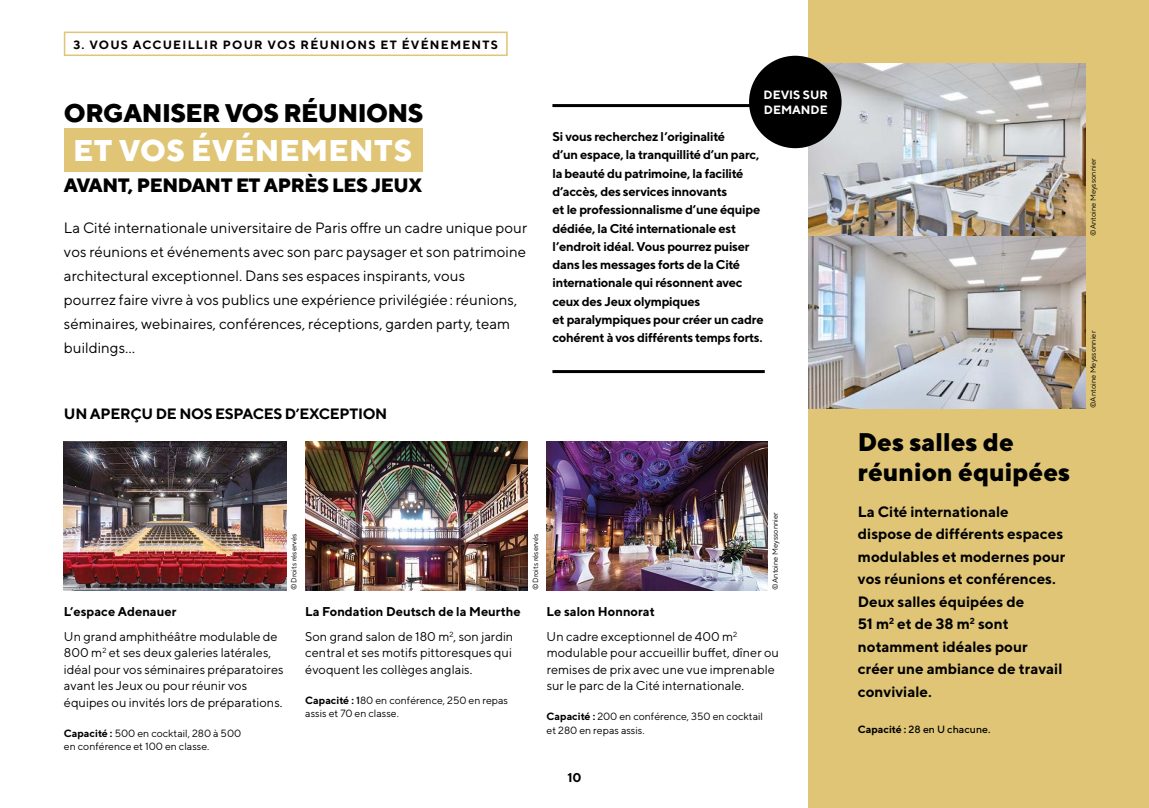
<style>
.page{position:relative;width:1149px;height:808px;background:#fff}
.page>*{position:absolute;margin:0;border:0;box-sizing:border-box;transform-origin:0 0}
.t1{font:800 30px "TT Norms";letter-spacing:.015em;color:#fff}
.t2{font:800 25.5px/30.6px "TT Norms";color:#000}
.t3{font:800 25.5px "TT Norms";letter-spacing:-.02em;color:#000}
.t4{font:800 19.35px "TT Norms";letter-spacing:-.02em;color:#000}
.t5{font:15px/24px "TT Norms";color:#000}
.t6{font:700 15px/22.5px "TT Norms";color:#000}
.t7{font:700 15px "TT Norms";letter-spacing:-.02em;color:#000}
.t8{font:12.75px/16.5px "TT Norms";color:#000}
.t9{font:700 12.75px/18.3px "TT Norms";letter-spacing:-.02em;color:#000}
.t10{font:700 12.75px/25px "TT Norms";color:#000}
.t11{font:700 12px "TT Norms";letter-spacing:.1em;color:#000}
.t12{font:700 12px/14.4px "TT Norms";color:#fff}
.t13{font:10.5px/13.5px "TT Norms";color:#000}
.t14{font:500 10.5px "TT Norms";color:#000}
.t15{font:7.5px "TT Norms";color:#000}
.s1{font-weight:700}
.s2{font-weight:400}
.s3{font-weight:500}
</style>
<div class="page">
<div style="left:808px;top:0;width:340px;height:808px;background:#dfc575"></div>
<img style="left:808px;top:64px;width:276px;height:344px">
<div style="left:64px;top:128px;width:358px;height:44px;background:#dfc575"></div>
<hr style="left:552px;top:104px;width:212px;height:3px;background:#000">
<hr style="left:552px;top:370px;width:212px;height:3px;background:#000">
<img style="left:64px;top:442px;width:222px;height:148px">
<img style="left:305px;top:442px;width:222px;height:148px">
<img style="left:546px;top:442px;width:221px;height:148px">
<div style="left:64px;top:32px;width:443px;height:24px;border:2px solid #dfc575"></div>
<div style="left:748px;top:56px;width:93px;height:92px;background:#000;border-radius:50%"></div>
<p class="t11" style="left:73px;top:37px;width:426px">3. VOUS ACCUEILLIR POUR VOS RÉUNIONS ET ÉVÉNEMENTS</p>
<h2 class="t3" style="left:64px;top:96px;width:361px">ORGANISER VOS RÉUNIONS</h2>
<p class="t12" style="left:763px;top:87px;width:66px">DEVIS SUR<br>DEMANDE</p>
<h1 class="t1" style="left:73px;top:131px;width:340px">ET VOS ÉVÉNEMENTS</h1>
<p class="t9" style="left:552px;top:127px;width:213px">Si vous recherchez l’originalité<br>d’un espace, la tranquillité d’un parc, la beauté du patrimoine, la facilité d’accès, des services innovants<br>et le professionnalisme d’une équipe dédiée, la Cité internationale est l’endroit idéal. Vous pourrez puiser dans les messages forts de la Cité internationale qui résonnent avec ceux des Jeux olympiques<br>et paralympiques pour créer un cadre cohérent à vos différents temps forts.</p>
<h3 class="t4" style="left:64px;top:173px;width:359px">AVANT, PENDANT ET APRÈS LES JEUX</h3>
<p class="t5" style="left:64px;top:216px;width:464px">La Cité internationale universitaire de Paris offre un cadre unique pour vos réunions et événements avec son parc paysager et son patrimoine architectural exceptionnel. Dans ses espaces inspirants, vous<br>pourrez faire vivre à vos publics une expérience privilégiée: réunions, séminaires, webinaires, conférences, réceptions, garden party, team buildings…</p>
<p class="t7" style="left:64px;top:405px;width:325px">UN APERÇU DE NOS ESPACES D’EXCEPTION</p>
<p class="t10" style="left:64px;top:598px;width:114px">L’espace Adenauer</p>
<p class="t8" style="left:64px;top:628px;width:221px">Un grand amphithéâtre modulable de 800 m<sup>2</sup> et ses deux galeries latérales, idéal pour vos séminaires préparatoires avant les Jeux ou pour réunir vos équipes ou invités lors de préparations.</p>
<p class="t13" style="left:64px;top:726px;width:179px"><span class="s1">Capacité :</span> 500 en cocktail, 280 à 500 en conférence et 100 en classe.</p>
<p class="t15" style="left:289px;top:590px;width:58px;rotate:-90deg">©Droits réservés</p>
<p class="t15" style="left:530px;top:590px;width:58px;rotate:-90deg">©Droits réservés</p>
<p class="t10" style="left:305px;top:598px;width:217px">La Fondation Deutsch de la Meurthe<br><span class="s2">Son grand salon de 180 m</span><sup>2</sup><span class="s2">, son jardin</span></p>
<p class="t8" style="left:305px;top:644px;width:208px">central et ses motifs pittoresques qui évoquent les collèges anglais.</p>
<p class="t13" style="left:305px;top:693px;width:204px"><span class="s1">Capacité :</span> <span class="s3">1</span>80 en conférence, 250 en repas assis et 70 en classe.</p>
<p class="t15" style="left:770px;top:590px;width:79px;rotate:-90deg">©Antoine Meyssonnier</p>
<p class="t8" style="left:546px;top:598px;width:192px;line-height:25px"><span class="s1">Le salon Honnorat<br></span>Un cadre exceptionnel de 400 m<sup>2</sup></p>
<p class="t8" style="left:546px;top:644px;width:234px">modulable pour accueillir buffet, dîner ou remises de prix avec une vue imprenable sur le parc de la Cité internationale.</p>
<p class="t13" style="left:546px;top:710px;width:218px"><span class="s1">Capacité :</span> 200 en conférence, 350 en cocktail et 280 en repas assis.</p>
<p class="t9" style="left:567px;top:768px;width:16px">10</p>
<p class="t15" style="left:1088px;top:236px;width:79px;rotate:-90deg">©Antoine Meyssonnier</p>
<h2 class="t2" style="left:857px;top:426px;width:214px">Des salles de réunion équipées</h2>
<p class="t6" style="left:857px;top:500px;width:209px">La Cité internationale dispose de différents espaces modulables et modernes pour vos réunions et conférences.<br>Deux salles équipées de<br>51 m<sup>2</sup> et de 38 m<sup>2</sup> sont notamment idéales pour créer une ambiance de travail conviviale.</p>
<p class="t14" style="left:857px;top:722px;width:134px"><span class="s1">Capacité :</span> 28 en U chacune.</p>
<p class="t15" style="left:1088px;top:408px;width:79px;rotate:-90deg">©Antoine Meyssonnier</p>
</div>
